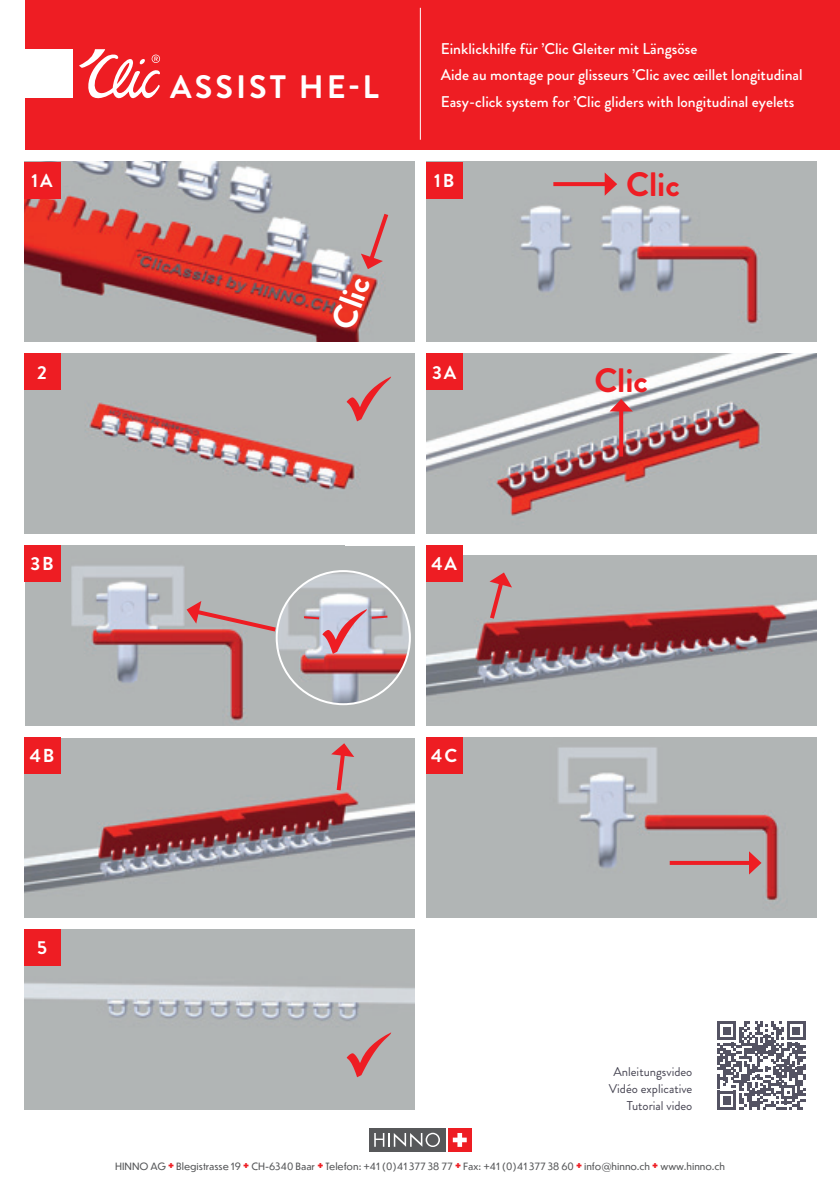
<style>
.page{position:relative;width:840px;height:1191px;background:#fff}
.page>*{position:absolute;margin:0;border:0;box-sizing:border-box;transform-origin:0 0}
.t1{font:700 33.8px "Brandon Grotesque";color:#ee1d23}
.t2{font:700 33.8px "Brandon Grotesque";color:#fff}
.t3{font:700 32.4px "Brandon Grotesque";letter-spacing:.095em;color:#fff}
.t4{font:700 18.8px "Brandon Grotesque";letter-spacing:.1em;color:#fff}
.t5{font:500 15.6px "Brandon Grotesque";color:#fff}
.t6{font:12.6px "Brandon Grotesque";color:#444250}
.Adressblock{font:9.8px "Dunbar Text";color:#57585a}
.s1{color:#ee1d23}
</style>
<div class="page">
<div style="left:24px;top:546px;width:390px;height:179px;background:#b1b5b5"></div>
<img style="left:24px;top:546px;width:320px;height:179px">
<img style="left:426px;top:162px;width:389px;height:180px">
<img style="left:426px;top:354px;width:389px;height:180px">
<img style="left:426px;top:555px;width:389px;height:170px">
<img style="left:426px;top:737px;width:389px;height:180px">
<div style="left:0;top:0;width:839px;height:150px;background:#ee1d23"></div>
<hr style="left:420px;top:8px;width:1px;height:132px;background:#fff">
<svg style="left:79px;top:49px;width:81px;height:50px"></svg>
<div style="left:24px;top:50px;width:48px;height:48px;background:#fff"></div>
<div style="left:0;top:0;width:24px;height:1191px;background:#fff"></div>
<svg style="left:369px;top:1128px;width:102px;height:24px"></svg>
<div style="left:369px;top:1128px;width:76px;height:23px;background:#57585a"></div>
<div style="left:448px;top:1128px;width:23px;height:23px;background:#ee1d23"></div>
<svg style="left:374px;top:1132px;width:66px;height:15px"></svg>
<svg style="left:452px;top:1133px;width:14px;height:13px"></svg>
<img style="left:24px;top:162px;width:390px;height:180px">
<img style="left:24px;top:354px;width:390px;height:180px">
<div style="left:24px;top:737px;width:390px;height:180px;background:#b1b5b5"></div>
<img style="left:24px;top:771px;width:390px;height:122px">
<img style="left:24px;top:929px;width:390px;height:180px">
<div style="left:24px;top:162px;width:36px;height:36px;background:#ee1d23"></div>
<div style="left:24px;top:354px;width:36px;height:36px;background:#ee1d23"></div>
<div style="left:24px;top:546px;width:36px;height:36px;background:#ee1d23"></div>
<div style="left:24px;top:737px;width:36px;height:37px;background:#ee1d23"></div>
<div style="left:24px;top:929px;width:36px;height:36px;background:#ee1d23"></div>
<svg style="left:717px;top:1021px;width:88px;height:88px"></svg>
<div style="left:426px;top:162px;width:36px;height:36px;background:#ee1d23"></div>
<div style="left:426px;top:354px;width:36px;height:36px;background:#ee1d23"></div>
<div style="left:426px;top:546px;width:36px;height:36px;background:#ee1d23"></div>
<div style="left:426px;top:737px;width:36px;height:37px;background:#ee1d23"></div>
<svg style="left:360px;top:209px;width:31px;height:60px;background:#bb9a9b"></svg>
<svg style="left:553px;top:182px;width:51px;height:4px"></svg>
<svg style="left:604px;top:172px;width:13px;height:24px"></svg>
<svg style="left:618px;top:411px;width:4px;height:45px"></svg>
<svg style="left:609px;top:399px;width:23px;height:12px"></svg>
<img style="left:276px;top:571px;width:133px;height:133px;border-radius:67px">
<svg style="left:186px;top:601px;width:94px;height:33px"></svg>
<svg style="left:302px;top:609px;width:87px;height:45px"></svg>
<svg style="left:487px;top:572px;width:24px;height:51px"></svg>
<svg style="left:331px;top:743px;width:23px;height:51px"></svg>
<svg style="left:346px;top:376px;width:45px;height:45px;background:#bd9596"></svg>
<svg style="left:346px;top:1032px;width:45px;height:45px;background:#bd9596"></svg>
<hr style="left:669px;top:861px;width:83px;height:4px;background:#ee1d23">
<svg style="left:748px;top:851px;width:13px;height:23px"></svg>
<p class="t3" style="left:170px;top:64px;width:210px">ASSIST HE-L</p>
<p class="t5" style="left:440px;top:38px;width:258px">Einklickhilfe für ’Clic Gleiter mit Längsöse</p>
<p class="t5" style="left:440px;top:64px;width:363px">Aide au montage pour glisseurs ’Clic avec œillet longitudinal</p>
<p class="t5" style="left:440px;top:91px;width:355px">Easy-click system for ’Clic gliders with longitudinal eyelets</p>
<p class="t4" style="left:32px;top:167px;width:23px">1A</p>
<p class="t4" style="left:434px;top:167px;width:22px">1B</p>
<p class="t1" style="left:626px;top:161px;width:55px">Clic</p>
<p class="t2" style="left:319px;top:320px;width:55px;rotate:-70deg">Clic</p>
<p class="t4" style="left:37px;top:359px;width:11px">2</p>
<p class="t4" style="left:432px;top:359px;width:26px">3A</p>
<p class="t1" style="left:594px;top:356px;width:55px">Clic</p>
<p class="t4" style="left:30px;top:551px;width:25px">3B</p>
<p class="t4" style="left:431px;top:551px;width:27px">4A</p>
<p class="t4" style="left:30px;top:742px;width:26px">4B</p>
<p class="t4" style="left:431px;top:742px;width:27px">4C</p>
<p class="t4" style="left:37px;top:934px;width:11px">5</p>
<p class="t6" style="left:613px;top:1062px;width:80px">Anleitungsvideo</p>
<p class="t6" style="left:608px;top:1079px;width:85px">Vidéo explicative</p>
<p class="t6" style="left:626px;top:1096px;width:67px">Tutorial video</p>
<p class="Adressblock" style="left:115px;top:1158px;width:611px">HINNO AG <span class="s1">✚</span> Blegistrasse 19 <span class="s1">✚</span> CH-6340 Baar <span class="s1">✚</span> Telefon: +41 (0)41 377 38 77 <span class="s1">✚</span> Fax: +41 (0)41 377 38 60 <span class="s1">✚</span> info@hinno.ch <span class="s1">✚</span> www.hinno.ch</p>
</div>
